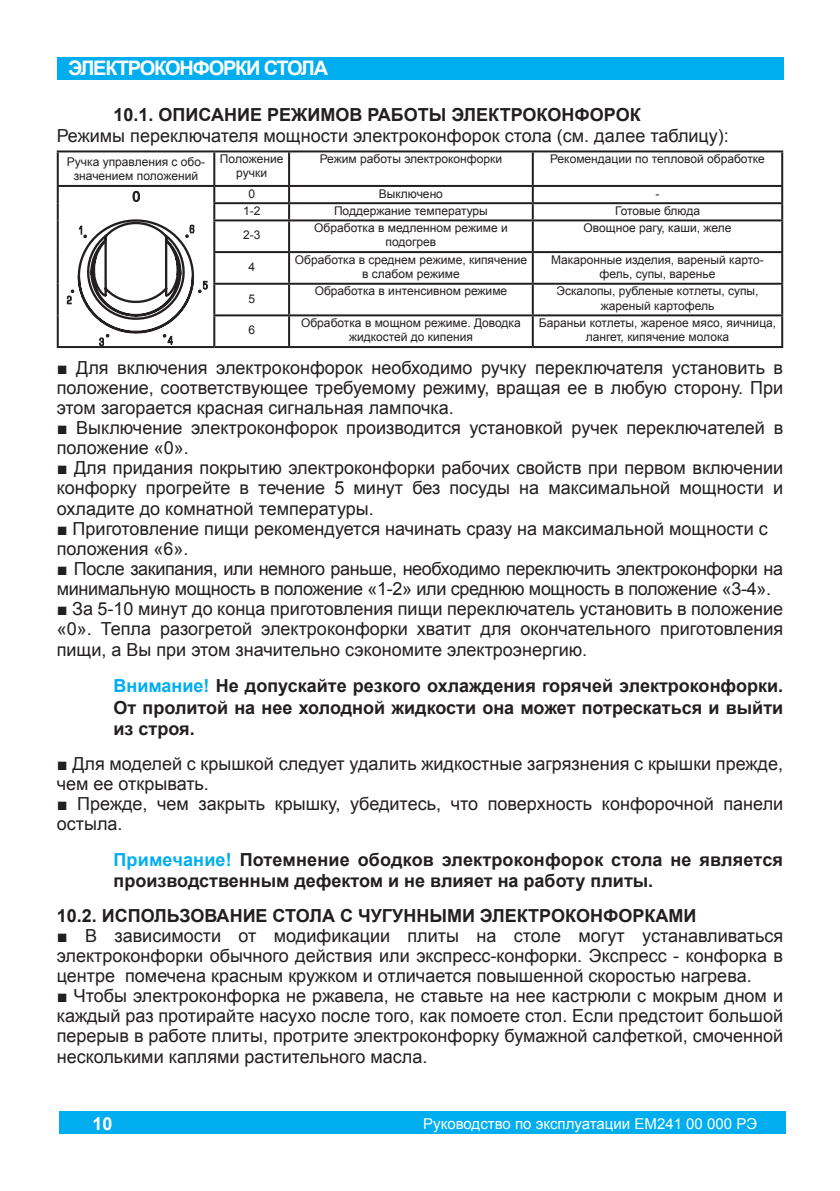
<style>
.page{position:relative;width:840px;height:1191px;background:#fff}
.page>*{position:absolute;margin:0;border:0;box-sizing:border-box;transform-origin:0 0}
.t1{font:700 20px "Arial";color:#fff}
.t2{font:18px/20px "Arial";color:#231f20;text-align:justify}
.t3{font:700 18px/21.6px "Arial";color:#231f20;text-align:justify}
.t4{font:18px/20px "Arial";letter-spacing:-.02em;color:#231f20}
.t5{font:700 18px "Arial";color:#fff}
.t6{font:15px "Arial";color:#fff}
.t7{font:12px/14.4px "Arial";color:#231f20;text-align:center}
.s1{color:#00aeef}
</style>
<div class="page">
<div style="left:59px;top:1111px;width:726px;height:23px;background:#00aeef"></div>
<div style="left:57px;top:57px;width:725px;height:22px;background:#00aeef"></div>
<hr style="left:57px;top:150px;width:157px;height:2px;background:#231f20">
<hr style="left:57px;top:152px;width:2px;height:33px;background:#231f20">
<hr style="left:214px;top:150px;width:75px;height:2px;background:#231f20">
<hr style="left:213px;top:152px;width:2px;height:33px;background:#231f20">
<hr style="left:289px;top:150px;width:243px;height:2px;background:#231f20">
<hr style="left:288px;top:152px;width:2px;height:33px;background:#231f20">
<hr style="left:532px;top:150px;width:250px;height:2px;background:#231f20">
<hr style="left:531px;top:152px;width:2px;height:33px;background:#231f20">
<hr style="left:780px;top:152px;width:2px;height:33px;background:#231f20">
<hr style="left:57px;top:185px;width:157px;height:2px;background:#231f20">
<hr style="left:214px;top:185px;width:75px;height:2px;background:#231f20">
<hr style="left:289px;top:185px;width:243px;height:2px;background:#231f20">
<hr style="left:532px;top:185px;width:250px;height:2px;background:#231f20">
<svg style="left:57px;top:187px;width:2px;height:33px"></svg>
<hr style="left:213px;top:202px;width:76px;height:2px;background:#231f20">
<svg style="left:213px;top:187px;width:2px;height:32px"></svg>
<hr style="left:289px;top:202px;width:243px;height:2px;background:#231f20">
<svg style="left:288px;top:187px;width:2px;height:32px"></svg>
<hr style="left:532px;top:202px;width:250px;height:2px;background:#231f20">
<svg style="left:531px;top:187px;width:2px;height:32px"></svg>
<svg style="left:780px;top:187px;width:2px;height:32px"></svg>
<hr style="left:57px;top:220px;width:2px;height:32px;background:#231f20">
<hr style="left:213px;top:219px;width:76px;height:2px;background:#231f20">
<hr style="left:213px;top:221px;width:2px;height:30px;background:#231f20">
<hr style="left:289px;top:219px;width:243px;height:2px;background:#231f20">
<hr style="left:288px;top:221px;width:2px;height:30px;background:#231f20">
<hr style="left:532px;top:219px;width:250px;height:2px;background:#231f20">
<hr style="left:531px;top:221px;width:2px;height:30px;background:#231f20">
<hr style="left:780px;top:221px;width:2px;height:30px;background:#231f20">
<hr style="left:57px;top:252px;width:2px;height:32px;background:#231f20">
<hr style="left:213px;top:251px;width:76px;height:2px;background:#231f20">
<hr style="left:213px;top:253px;width:2px;height:30px;background:#231f20">
<hr style="left:289px;top:251px;width:243px;height:2px;background:#231f20">
<hr style="left:288px;top:253px;width:2px;height:30px;background:#231f20">
<hr style="left:532px;top:251px;width:250px;height:2px;background:#231f20">
<hr style="left:531px;top:253px;width:2px;height:30px;background:#231f20">
<hr style="left:780px;top:253px;width:2px;height:30px;background:#231f20">
<hr style="left:57px;top:284px;width:2px;height:31px;background:#231f20">
<hr style="left:213px;top:283px;width:76px;height:2px;background:#231f20">
<hr style="left:213px;top:285px;width:2px;height:29px;background:#231f20">
<hr style="left:289px;top:283px;width:243px;height:2px;background:#231f20">
<hr style="left:288px;top:285px;width:2px;height:29px;background:#231f20">
<hr style="left:532px;top:283px;width:250px;height:2px;background:#231f20">
<hr style="left:531px;top:285px;width:2px;height:29px;background:#231f20">
<hr style="left:780px;top:285px;width:2px;height:29px;background:#231f20">
<hr style="left:57px;top:315px;width:2px;height:31px;background:#231f20">
<hr style="left:213px;top:314px;width:76px;height:2px;background:#231f20">
<hr style="left:213px;top:316px;width:2px;height:30px;background:#231f20">
<hr style="left:289px;top:314px;width:243px;height:2px;background:#231f20">
<hr style="left:288px;top:316px;width:2px;height:30px;background:#231f20">
<hr style="left:532px;top:314px;width:250px;height:2px;background:#231f20">
<hr style="left:531px;top:316px;width:2px;height:30px;background:#231f20">
<hr style="left:780px;top:316px;width:2px;height:30px;background:#231f20">
<hr style="left:57px;top:346px;width:157px;height:2px;background:#231f20">
<hr style="left:214px;top:346px;width:75px;height:2px;background:#231f20">
<hr style="left:289px;top:346px;width:243px;height:2px;background:#231f20">
<hr style="left:532px;top:346px;width:250px;height:2px;background:#231f20">
<svg style="left:133px;top:191px;width:7px;height:11px"></svg>
<svg style="left:67px;top:219px;width:140px;height:127px"></svg>
<p class="t1" style="left:68px;top:55px;width:26px">Электрокон</p>
<p class="t1" style="left:193px;top:55px;width:30px">форки</p>
<p class="t1" style="left:264px;top:55px;width:14px">стола</p>
<p class="t3" style="left:113px;top:104px;width:351px">10.1. ОПИСАНИЕ РЕЖИМОВ РАБОТЫ электро</p>
<p class="t3" style="left:536px;top:104px;width:106px">КОНФОРОК</p>
<p class="t2" style="left:57px;top:126px;width:673px">Режимы переключателя мощности электроконфорок стола (cм. далее таблицу):</p>
<p class="t7" style="left:67px;top:155px;width:140px">Ручка управления с обо&shy;значением положений</p>
<p class="t7" style="left:220px;top:152px;width:65px">Положение ручки</p>
<p class="t7" style="left:319px;top:152px;width:184px">Режим работы электроконфорки</p>
<p class="t7" style="left:550px;top:152px;width:216px">Рекомендации по тепловой обработке</p>
<p class="t7" style="left:248px;top:186px;width:8px">0</p>
<p class="t7" style="left:379px;top:186px;width:65px">Выключено</p>
<p class="t7" style="left:655px;top:186px;width:5px">-</p>
<p class="t7" style="left:243px;top:203px;width:19px">1-2</p>
<p class="t7" style="left:334px;top:203px;width:155px">Поддержание температуры</p>
<p class="t7" style="left:614px;top:203px;width:86px">Готовые блюда</p>
<p class="t7" style="left:243px;top:228px;width:19px">2-3</p>
<p class="t7" style="left:314px;top:221px;width:195px">Обработка в медленном режиме и подогрев</p>
<p class="t7" style="left:583px;top:221px;width:149px">Овощное рагу, каши, желе</p>
<p class="t7" style="left:248px;top:260px;width:8px">4</p>
<p class="t7" style="left:295px;top:252px;width:233px">Обработка в среднем режиме, кипячение в слабом режиме</p>
<p class="t7" style="left:551px;top:252px;width:214px">Макаронные изделия, вареный карто&shy;фель, супы, варенье</p>
<p class="t7" style="left:248px;top:291px;width:8px">5</p>
<p class="t7" style="left:314px;top:284px;width:194px">Обработка в интенсивном режиме</p>
<p class="t7" style="left:556px;top:284px;width:203px">Эскалопы, рубленые котлеты, супы, жареный картофель</p>
<p class="t7" style="left:248px;top:323px;width:8px">6</p>
<p class="t7" style="left:301px;top:316px;width:221px">Обработка в мощном режиме. Доводка жидкостей до кипения</p>
<p class="t7" style="left:538px;top:316px;width:239px">Бараньи котлеты, жареное мясо, яичница, лангет, кипячение молока</p>
<p class="t2" style="left:57px;top:358px;width:727px">■ Для включения электроконфорок необходимо ручку переключателя установить в положение, соответствующее требуемому режиму, вращая ее в любую сторону. При этом загорается красная сигнальная лампочка.</p>
<p class="t2" style="left:57px;top:418px;width:727px">■ Выключение электроконфорок производится установкой ручек переключателей в положение «0».</p>
<p class="t2" style="left:57px;top:458px;width:727px">■ Для придания покрытию электроконфорки рабочих свойств при первом включении конфорку прогрейте в течение 5 минут без посуды на максимальной мощности и охладите до комнатной температуры.</p>
<p class="t2" style="left:57px;top:518px;width:712px">■ Приготовление пищи рекомендуется начинать сразу на максимальной мощности с положения «6».</p>
<p class="t4" style="left:57px;top:558px;width:727px">■ После закипания, или немного раньше, необходимо переключить электроконфорки на минимальную мощность в положение «1-2» или среднюю мощность в положение «3-4».</p>
<p class="t2" style="left:57px;top:598px;width:727px;line-height:20.8px">■ За 5-10 минут до конца приготовления пищи переключатель установить в положение «0». Тепла разогретой электроконфорки хватит для окончательного приготовления пищи, а Вы при этом значительно сэкономите электроэнергию.</p>
<p class="t3" style="left:113px;top:675px;width:670px"><span class="s1">Внимание!</span> Не допускайте резкого охлаждения горячей электроконфорки.<br>От пролитой на нее холодной жидкости она может потрескаться и выйти из строя.</p>
<p class="t2" style="left:57px;top:753px;width:727px">■ Для моделей с крышкой следует удалить жидкостные загрязнения с крышки прежде, чем ее открывать.</p>
<p class="t2" style="left:57px;top:793px;width:727px">■ Прежде, чем закрыть крышку, убедитесь, что поверхность конфорочной панели остыла.</p>
<p class="t3" style="left:113px;top:849px;width:670px"><span class="s1">Примечание!</span> Потемнение ободков электроконфорок стола не является производственным дефектом и не влияет на работу плиты.</p>
<p class="t3" style="left:57px;top:905px;width:436px">10.2. ИСПОЛЬЗОВАНИЕ СТОЛА С ЧУГУННЫМИ электро</p>
<p class="t3" style="left:564px;top:905px;width:133px">КОНФОРКАМИ</p>
<p class="t2" style="left:57px;top:925px;width:727px">■ В зависимости от модификации плиты на столе могут устанавливаться электроконфорки обычного действия или экспресс-конфорки. Экспресс - конфорка в центре помечена красным кружком и отличается повышенной скоростью нагрева.</p>
<p class="t2" style="left:57px;top:985px;width:727px;line-height:20.6px">■ Чтобы электроконфорка не ржавела, не ставьте на нее кастрюли с мокрым дном и каждый раз протирайте насухо после того, как помоете стол. Если предстоит большой перерыв в работе плиты, протрите электроконфорку бумажной салфеткой, смоченной несколькими каплями растительного масла.</p>
<p class="t5" style="left:92px;top:1111px;width:22px">10</p>
<p class="t6" style="left:423px;top:1113px;width:335px">Руководство по эксплуатации ЕМ241 00 000 РЭ</p>
</div>
